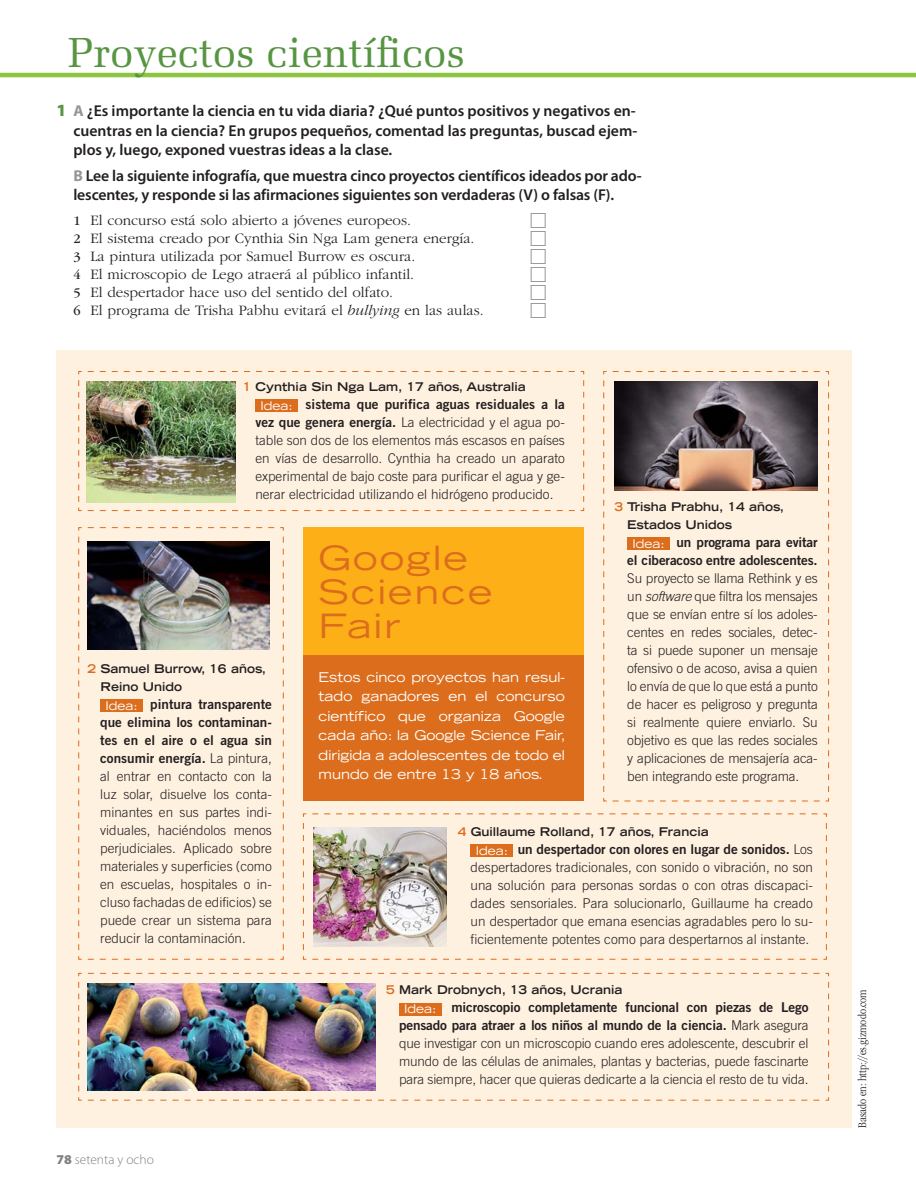
<style>
.page{position:relative;width:916px;height:1190px;background:#fff}
.page>*{position:absolute;margin:0;border:0;box-sizing:border-box;transform-origin:0 0}
.t1{font:42px "Melior LT Std";color:#589542}
.t2{font:expanded 33.6px/33.6px "Trade Gothic LT Std";letter-spacing:.06em;color:#db6d1d;scale:1.09 1}
.t3{font:600 15.75px/19.5px "Myriad Pro";letter-spacing:-.01em;color:#231f20;text-align:justify}
.t4{font:300 15px/18px "ITC Garamond Std";color:#231f20}
.t5{font:300 13.5px/18px "Trade Gothic LT Std";color:#231f20;text-align:justify}
.t6{font:13.5px/18px "Trade Gothic LT Std Bd 2";color:#231f20;text-align:center}
.t7{font:expanded 13.5px/19.5px "Trade Gothic LT Std";color:#fff;text-align:justify}
.t8{font:300 13.5px "Myriad Pro";color:#808285}
.t9{font:700 expanded 12px/18px "Trade Gothic LT Std";color:#231f20}
.t10{font:300 condensed 12px "ITC Garamond Std";color:#231f20}
.s1{font-weight:900;font-size:17.25px;color:#589542}
.s2{font-weight:700;color:#939598}
.s3{font-weight:400;font-size:13.5px}
.s4{font-style:italic}
.s5{color:#db6d1d}
.s6{font-family:"Trade Gothic LT Std";font-stretch:expanded;font-size:12px;color:#fff}
.s7{font-family:"Trade Gothic LT Std Bd 2";font-weight:400}
.s8{font-family:"Trade Gothic LT Std";font-weight:300}
.s9{font-weight:900}
</style>
<div class="page">
<hr style="left:0;top:73px;width:915px;height:4px;background:#8cc63f">
<div style="left:56px;top:350px;width:795px;height:778px;background:#fff1e0"></div>
<div style="left:303px;top:649px;width:280px;height:152px;background:#db6d1d"></div>
<div style="left:303px;top:527px;width:280px;height:128px;background:#fcaf17"></div>
<svg style="left:603px;top:371px;width:225px;height:431px"></svg>
<svg style="left:78px;top:371px;width:506px;height:140px"></svg>
<img style="left:86px;top:382px;width:149px;height:121px">
<div style="left:255px;top:399px;width:42px;height:13px;background:#db6d1d"></div>
<svg style="left:78px;top:527px;width:206px;height:433px"></svg>
<img style="left:87px;top:541px;width:182px;height:108px">
<div style="left:100px;top:699px;width:42px;height:13px;background:#db6d1d"></div>
<svg style="left:78px;top:973px;width:750px;height:128px"></svg>
<img style="left:87px;top:983px;width:288px;height:107px">
<div style="left:386px;top:985px;width:422px;height:103px;background:#fff1e0"></div>
<div style="left:399px;top:1003px;width:42px;height:12px;background:#db6d1d"></div>
<svg style="left:302px;top:813px;width:524px;height:147px"></svg>
<img style="left:313px;top:827px;width:134px;height:120px">
<div style="left:457px;top:827px;width:355px;height:129px;background:#fff1e0"></div>
<div style="left:470px;top:844px;width:42px;height:13px;background:#db6d1d"></div>
<div style="left:627px;top:537px;width:42px;height:13px;background:#db6d1d"></div>
<img style="left:614px;top:382px;width:203px;height:108px">
<h1 class="t1" style="left:68px;top:31px;width:398px">Proyectos científicos</h1>
<p class="t3" style="left:73px;top:103px;width:565px;text-indent:-17px"><span class="s1">1</span> <span class="s2">A</span> ¿Es importante la ciencia en tu vida diaria? ¿Qué puntos positivos y negativos en&shy;cuentras en la ciencia? En grupos pequeños, comentad las preguntas, buscad ejem&shy;plos y, luego, exponed vuestras ideas a la clase.</p>
<p class="t3" style="left:73px;top:167px;width:569px"><span class="s2">B</span> Lee la siguiente infografía, que muestra cinco proyectos científicos ideados por ado&shy;lescentes, y responde si las afirmaciones siguientes son verdaderas (V) o falsas (F).</p>
<p class="t4" style="left:73px;top:212px;width:411px"><span class="s3">1</span> El concurso está solo abierto a jóvenes europeos.<br><span class="s3">2</span> El sistema creado por Cynthia Sin Nga Lam genera energía.<br><span class="s3">3</span> La pintura utilizada por Samuel Burrow es oscura.<br><span class="s3">4</span> El microscopio de Lego atraerá al público infantil.<br><span class="s3">5</span> El despertador hace uso del sentido del olfato.<br><span class="s3">6</span> El programa de Trisha Pabhu evitará el <span class="s4">bullying</span> en las aulas.</p>
<p class="t9" style="left:242px;top:378px;width:285px"><span class="s5">1</span> Cynthia Sin Nga Lam, 17 años, Australia</p>
<p class="t6" style="left:260px;top:397px;width:306px"><span class="s6">Idea:</span> sistema que purifica aguas residuales a la</p>
<p class="t5" style="left:255px;top:415px;width:311px"><span class="s7">vez que genera energía.</span> La electricidad y el agua po&shy;table son dos de los elementos más escasos en países en vías de desarrollo. Cynthia ha creado un aparato experimental de bajo coste para purificar el agua y ge&shy;nerar electricidad utilizando el hidrógeno producido.</p>
<p class="t9" style="left:626px;top:498px;width:158px;text-indent:-13px"><span class="s5">3</span> Trisha Prabhu, 14 años,<br>Estados Unidos</p>
<p class="t6" style="left:627px;top:534px;width:192px"><span class="s6">Idea:</span> un programa para evitar el ciberacoso entre adolescentes.</p>
<p class="t5" style="left:627px;top:570px;width:192px">Su proyecto se llama Rethink y es un <span class="s4">software</span> que filtra los mensajes que se envían entre sí los adoles&shy;centes en redes sociales, detec&shy;ta si puede suponer un mensaje ofensivo o de acoso, avisa a quien lo envía de que lo que está a punto de hacer es peligroso y pregunta si realmente quiere enviarlo. Su objetivo es que las redes sociales y aplicaciones de mensajería aca&shy;ben integrando este programa.</p>
<h2 class="t2" style="left:318px;top:544px;width:161px">Google<br>Science<br>Fair</h2>
<p class="t9" style="left:100px;top:660px;width:167px;text-indent:-13px"><span class="s5">2</span> Samuel Burrow, 16 años,<br>Reino Unido</p>
<p class="t6" style="left:100px;top:697px;width:173px"><span class="s6">Idea:</span> pintura transparente que elimina los contaminan&shy;tes en el aire o el agua sin consumir energía. <span class="s8">La pintura,</span></p>
<p class="t5" style="left:100px;top:769px;width:173px">al entrar en contacto con la luz solar, disuelve los conta&shy;minantes en sus partes indi&shy;viduales, haciéndolos menos perjudiciales. Aplicado sobre materiales y superficies (como en escuelas, hospitales o in&shy;cluso fachadas de edificios) se puede crear un sistema para reducir la contaminación.</p>
<p class="t7" style="left:318px;top:668px;width:248px">Estos cinco proyectos han resul&shy;tado ganadores en el concurso científico que organiza Google cada año: la Google Science Fair, dirigida a adolescentes de todo el mundo de entre 13 y 18 años.</p>
<p class="t9" style="left:457px;top:823px;width:252px"><span class="s5">4</span> Guillaume Rolland, 17 años, Francia</p>
<p class="t6" style="left:475px;top:842px;width:338px"><span class="s6">Idea:</span> un despertador con olores en lugar de sonidos. <span class="s8">Los</span></p>
<p class="t5" style="left:470px;top:860px;width:344px">despertadores tradicionales, con sonido o vibración, no son una solución para personas sordas o con otras discapaci&shy;dades sensoriales. Para solucionarlo, Guillaume ha creado un despertador que emana esencias agradables pero lo su&shy;ficientemente potentes como para despertarnos al instante.</p>
<p class="t8" style="left:56px;top:1154px;width:99px"><span class="s9">78</span> setenta y ocho</p>
<p class="t9" style="left:386px;top:982px;width:238px"><span class="s5">5</span> Mark Drobnych, 13 años, Ucrania</p>
<p class="t6" style="left:399px;top:1000px;width:411px"><span class="s6">Idea:</span> microscopio completamente funcional con piezas de Lego pensado para atraer a los niños al mundo de la ciencia. <span class="s8">Mark asegura</span></p>
<p class="t5" style="left:399px;top:1036px;width:411px">que investigar con un microscopio cuando eres adolescente, descubrir el mundo de las células de animales, plantas y bacterias, puede fascinarte para siempre, hacer que quieras dedicarte a la ciencia el resto de tu vida.</p>
<p class="t10" style="left:857px;top:1128px;width:140px;rotate:-90deg">Basado en: http://es.gizmodo.com</p>
</div>
